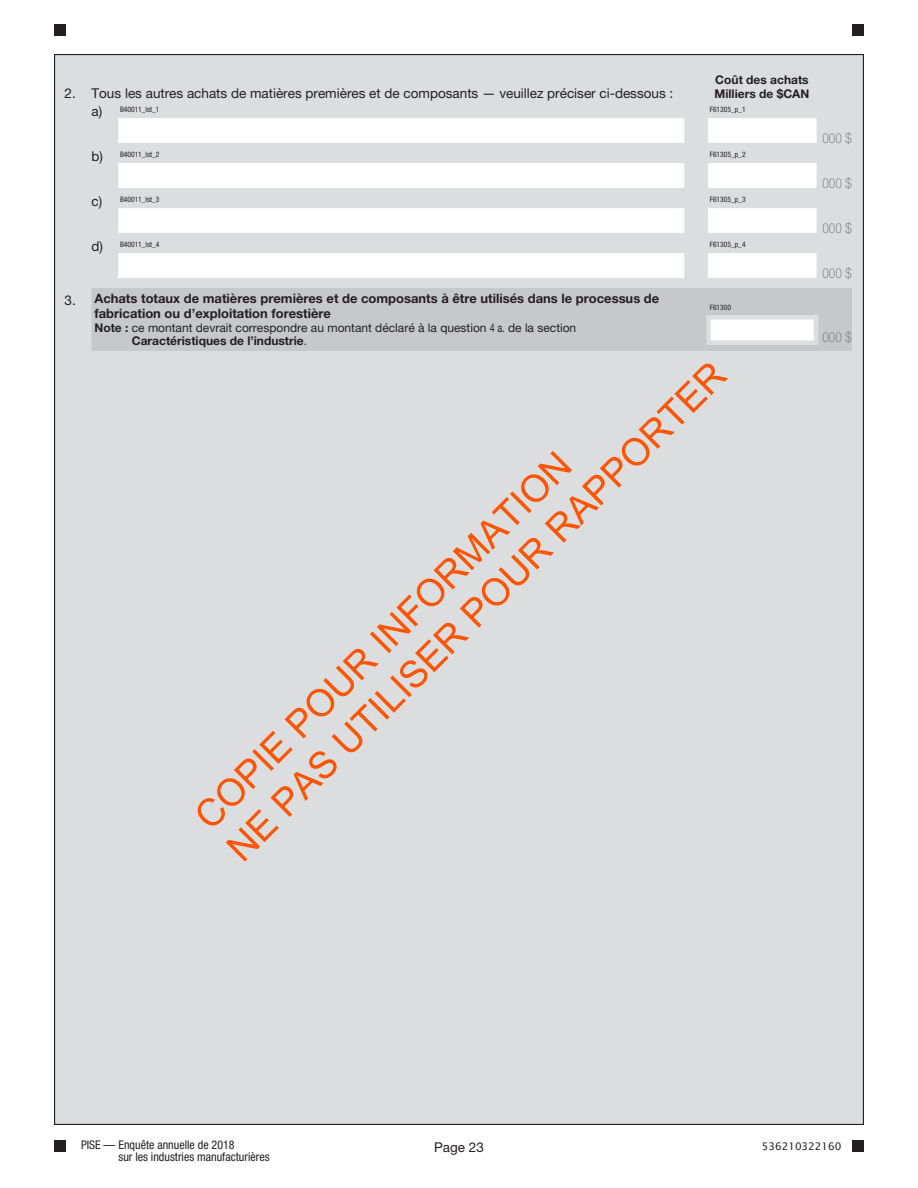
<style>
.page{position:relative;width:918px;height:1188px;background:#fff}
.page>*{position:absolute;margin:0;border:0;box-sizing:border-box;transform-origin:0 0}
.t1{font:37.95px/45.5px "Arial";color:#ff5400}
.t2{font:13.5px "Helvetica Neue LT Pro";color:#231f20}
.t3{font:100 condensed 13.5px "Helvetica Neue LT Pro";color:#6c6d70}
.Total{font:700 12.9px/15px "Helvetica Neue LT Pro";color:#231f20}
.explanations{font:12px/13.5px "Helvetica Neue LT Pro";color:#231f20}
.t4{font:condensed 12px/12px "Helvetica Neue LT Pro";color:#231f20}
.Column_title{font:700 12px "Helvetica Neue LT Pro";color:#231f20}
.t5{font:10.5px "Lucida Sans Unicode";color:#231f20}
.t6{font:condensed 7.5px "Helvetica Neue LT Pro";color:#231f20}
.s1{font-size:14.25px}
.s2{font-weight:700}
</style>
<div class="page">
<div style="left:55px;top:55px;width:808px;height:1069px;background:#dcdddf"></div>
<div style="left:54px;top:1140px;width:12px;height:12px;background:#231f20"></div>
<div style="left:852px;top:1140px;width:12px;height:12px;background:#231f20"></div>
<div style="left:54px;top:24px;width:12px;height:12px;background:#231f20"></div>
<div style="left:852px;top:24px;width:12px;height:12px;background:#231f20"></div>
<div style="left:92px;top:288px;width:602px;height:63px;background:#c7c8ca"></div>
<div style="left:694px;top:288px;width:158px;height:63px;background:#c7c8ca"></div>
<div style="left:118px;top:118px;width:566px;height:24px;background:#fff"></div>
<div style="left:708px;top:118px;width:108px;height:24px;background:#fff"></div>
<div style="left:118px;top:164px;width:566px;height:24px;background:#fff"></div>
<div style="left:708px;top:164px;width:108px;height:24px;background:#fff"></div>
<div style="left:118px;top:208px;width:566px;height:24px;background:#fff"></div>
<div style="left:708px;top:208px;width:108px;height:24px;background:#fff"></div>
<div style="left:118px;top:254px;width:566px;height:24px;background:#fff"></div>
<div style="left:708px;top:254px;width:108px;height:24px;background:#fff"></div>
<div style="left:706px;top:315px;width:112px;height:30px;background:#fff;border:4px solid #dcdddf"></div>
<p class="t2" style="left:64px;top:85px;width:13px">2.</p>
<p class="t2" style="left:92px;top:85px;width:583px">Tous les autres achats de matières premières et de composants — veuillez préciser ci-dessous :</p>
<p class="Column_title" style="left:715px;top:72px;width:95px">Coût des achats</p>
<p class="Column_title" style="left:715px;top:86px;width:96px">Milliers de $CAN</p>
<p class="t2" style="left:92px;top:103px;width:12px">a)</p>
<p class="t6" style="left:120px;top:105px;width:41px">B40011_lst_1</p>
<p class="t6" style="left:710px;top:105px;width:37px">F61305_p_1</p>
<p class="t3" style="left:822px;top:130px;width:31px">000 <span class="s1">$</span></p>
<p class="t2" style="left:92px;top:148px;width:13px">b)</p>
<p class="t6" style="left:120px;top:150px;width:41px">B40011_lst_2</p>
<p class="t6" style="left:710px;top:150px;width:37px">F61305_p_2</p>
<p class="t3" style="left:822px;top:175px;width:31px">000 <span class="s1">$</span></p>
<p class="t2" style="left:92px;top:193px;width:12px">c)</p>
<p class="t6" style="left:120px;top:195px;width:41px">B40011_lst_3</p>
<p class="t6" style="left:710px;top:195px;width:37px">F61305_p_3</p>
<p class="t3" style="left:822px;top:220px;width:31px">000 <span class="s1">$</span></p>
<p class="t2" style="left:92px;top:238px;width:13px">d)</p>
<p class="t6" style="left:120px;top:240px;width:41px">B40011_lst_4</p>
<p class="t6" style="left:710px;top:240px;width:37px">F61305_p_4</p>
<p class="t3" style="left:822px;top:265px;width:31px">000 <span class="s1">$</span></p>
<p class="t2" style="left:64px;top:292px;width:13px">3.</p>
<p class="Total" style="left:94px;top:291px;width:566px">Achats totaux de matières premières et de composants à être utilisés dans le processus de fabrication ou d’exploitation forestière</p>
<p class="explanations" style="left:132px;top:320px;width:446px;text-indent:-37px"><span class="s2">Note :</span> ce montant devrait correspondre au montant déclaré à la question 4 a. de la section<br><span class="s2">Caractéristiques de l’industrie</span>.</p>
<p class="t3" style="left:822px;top:330px;width:31px">000 <span class="s1">$</span></p>
<p class="t6" style="left:710px;top:303px;width:23px">F61300</p>
<h1 class="t1" style="left:186px;top:806px;width:688px;rotate:-45deg">COPIE POUR INFORMATION<br>NE PAS UTILISER POUR RAPPORTER</h1>
<p class="t4" style="left:119px;top:1138px;width:153px;text-indent:-38px">PISE — Enquête annuelle de 2018<br>sur les industries manufacturières</p>
<p class="t2" style="left:434px;top:1139px;width:51px">Page 23</p>
<p class="t5" style="left:762px;top:1138px;width:81px">536210322160</p>
</div>
